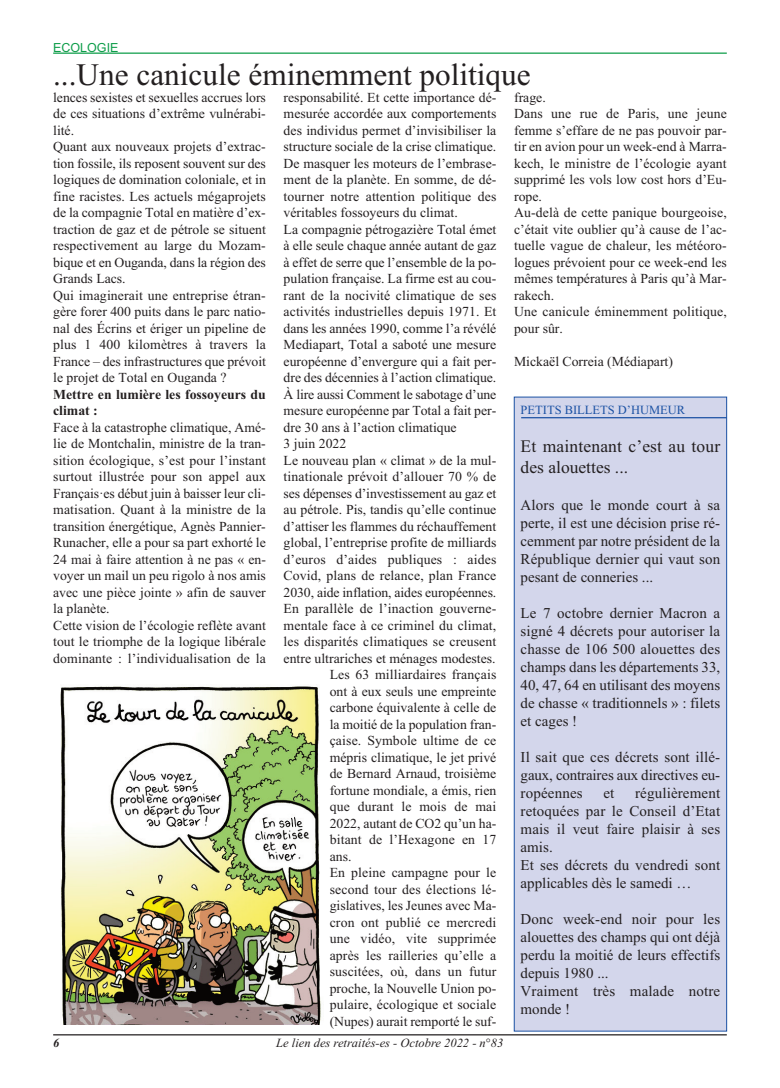
<style>
.page{position:relative;width:780px;height:1088px;background:#fff}
.page>*{position:absolute;margin:0;border:0;box-sizing:border-box;transform-origin:0 0}
.t1{font:31.25px "Times New Roman";color:#231f20}
.t2{font:17.5px/21px "Times New Roman";letter-spacing:.01em;color:#231f20}
.t3{font:15px/18px "Times New Roman";color:#231f20;text-align:justify}
.t4{font:13.75px/16.5px "Times New Roman";color:#231f20}
.t5{font:700 13.75px/16.8px "Times New Roman";color:#231f20}
.t6{font:italic 12.5px "Times New Roman";color:#231f20}
.t7{font:12.5px "Times New Roman";color:#1c52a4}
.t8{font:12.5px "Arial";color:#0d9d49}
.t9{font:italic 700 12.5px "Times New Roman";color:#231f20}
</style>
<div class="page">
<hr style="left:53px;top:1034px;width:673px;height:1px;background:#231f20">
<hr style="left:53px;top:53px;width:673px;height:1px;background:#0d9d49">
<img style="left:60px;top:686px;width:261px;height:338px">
<div style="left:514px;top:397px;width:212px;height:634px;background:#d3d6eb"></div>
<div style="left:514px;top:397px;width:212px;height:634px;border:1px solid #1c52a4"></div>
<hr style="left:521px;top:417px;width:205px;height:1px;background:#1c52a4">
<p class="t8" style="left:53px;top:40px;width:67px">ECOLOGIE</p>
<h1 class="t1" style="left:53px;top:56px;width:479px">...Une canicule éminemment politique</h1>
<p class="t4" style="left:514px;top:89px;width:214px">frage.<br>Dans une rue de Paris, une jeune femme s’effare de ne pas pouvoir par&shy;tir en avion pour un week-end à Marra&shy;kech, le ministre de l’écologie ayant supprimé les vols low cost hors d’Eu&shy;rope.<br>Au-delà de cette panique bourgeoise, c’était vite oublier qu’à cause de l’ac&shy;tuelle vague de chaleur, les météoro&shy;logues prévoient pour ce week-end les mêmes températures à Paris qu’à Mar&shy;rakech.<br>Une canicule éminemment politique, pour sûr.</p>
<p class="t4" style="left:514px;top:353px;width:160px">Mickaël Correia (Médiapart)</p>
<p class="t7" style="left:520px;top:402px;width:166px">PETITS BILLETS D’HUMEUR</p>
<p class="t2" style="left:520px;top:435px;width:201px">Et maintenant c’est au tour des alouettes ...</p>
<p class="t3" style="left:520px;top:496px;width:201px">Alors que le monde court à sa perte, il est une décision prise ré&shy;cemment par notre président de la République dernier qui vaut son pesant de conneries ...</p>
<p class="t3" style="left:520px;top:604px;width:201px">Le 7 octobre dernier Macron a signé 4 décrets pour autoriser la chasse de 106 500 alouettes des champs dans les départements 33, 40, 47, 64 en utilisant des moyens de chasse « traditionnels » : filets et cages !</p>
<p class="t3" style="left:520px;top:748px;width:201px">Il sait que ces décrets sont illé&shy;gaux, contraires aux directives eu&shy;ropéennes</p>
<p class="t4" style="left:53px;top:89px;width:214px">lences sexistes et sexuelles accrues lors de ces situations d’extrême vulnérabi&shy;lité.<br>Quant aux nouveaux projets d’extrac&shy;tion fossile, ils reposent souvent sur des logiques de domination coloniale, et in fine racistes. Les actuels mégaprojets de la compagnie Total en matière d’ex&shy;traction de gaz et de pétrole se situent respectivement au large du Mozam&shy;bique et en Ouganda, dans la région des Grands Lacs.<br>Qui imaginerait une entreprise étran&shy;gère forer 400 puits dans le parc natio&shy;nal des Écrins et ériger un pipeline de plus 1 400 kilomètres à travers la France – des infrastructures que prévoit le projet de Total en Ouganda ?</p>
<p class="t5" style="left:53px;top:385px;width:214px">Mettre en lumière les fossoyeurs du climat :</p>
<p class="t4" style="left:53px;top:419px;width:214px">Face à la catastrophe climatique, Amé&shy;lie de Montchalin, ministre de la tran&shy;sition écologique, s’est pour l’instant surtout illustrée pour son appel aux Français⸱es début juin à baisser leur cli&shy;matisation. Quant à la ministre de la transition énergétique, Agnès Pannier-Runacher, elle a pour sa part exhorté le 24 mai à faire attention à ne pas « en&shy;voyer un mail un peu rigolo à nos amis avec une pièce jointe » afin de sauver la planète.<br>Cette vision de l’écologie reflète avant tout le triomphe de la logique libérale dominante : l’individualisation de la</p>
<p class="t4" style="left:283px;top:89px;width:214px">responsabilité. Et cette importance dé-</p>
<p class="t4" style="left:283px;top:105px;width:214px">mesurée accordée aux comportements</p>
<p class="t4" style="left:283px;top:122px;width:214px">des individus permet d’invisibiliser la</p>
<p class="t4" style="left:283px;top:138px;width:214px">structure sociale de la crise climatique.</p>
<p class="t4" style="left:283px;top:155px;width:214px">De masquer les moteurs de l’embrase-</p>
<p class="t4" style="left:283px;top:171px;width:214px">ment de la planète. En somme, de dé-</p>
<p class="t4" style="left:283px;top:188px;width:214px">tourner notre attention politique des</p>
<p class="t4" style="left:283px;top:204px;width:176px">véritables fossoyeurs du climat.</p>
<p class="t4" style="left:283px;top:221px;width:214px">La compagnie pétrogazière Total émet</p>
<p class="t4" style="left:283px;top:237px;width:214px">à elle seule chaque année autant de gaz</p>
<p class="t4" style="left:283px;top:254px;width:214px">à effet de serre que l’ensemble de la po-</p>
<p class="t4" style="left:283px;top:270px;width:214px">pulation française. La firme est au cou-</p>
<p class="t4" style="left:283px;top:287px;width:214px">rant de la nocivité climatique de ses</p>
<p class="t4" style="left:283px;top:303px;width:214px">activités industrielles depuis 1971. Et</p>
<p class="t4" style="left:283px;top:320px;width:214px">dans les années 1990, comme l’a révélé</p>
<p class="t4" style="left:283px;top:336px;width:214px">Mediapart, Total a saboté une mesure</p>
<p class="t4" style="left:283px;top:353px;width:214px">européenne d’envergure qui a fait per-</p>
<p class="t4" style="left:283px;top:369px;width:214px">dre des décennies à l’action climatique.</p>
<p class="t4" style="left:283px;top:386px;width:214px">À lire aussi Comment le sabotage d’une</p>
<p class="t4" style="left:283px;top:402px;width:214px">mesure européenne par Total a fait per-</p>
<p class="t4" style="left:283px;top:419px;width:174px">dre 30 ans à l’action climatique</p>
<p class="t4" style="left:283px;top:435px;width:64px">3 juin 2022</p>
<p class="t4" style="left:283px;top:452px;width:214px">Le nouveau plan « climat » de la mul-</p>
<p class="t4" style="left:283px;top:468px;width:214px">tinationale prévoit d’allouer 70 % de</p>
<p class="t4" style="left:283px;top:485px;width:214px">ses dépenses d’investissement au gaz et</p>
<p class="t4" style="left:283px;top:501px;width:214px">au pétrole. Pis, tandis qu’elle continue</p>
<p class="t4" style="left:283px;top:518px;width:214px">d’attiser les flammes du réchauffement</p>
<p class="t4" style="left:283px;top:534px;width:214px">global, l’entreprise profite de milliards</p>
<p class="t4" style="left:283px;top:551px;width:214px">d’euros d’aides publiques : aides</p>
<p class="t4" style="left:283px;top:567px;width:214px">Covid, plans de relance, plan France</p>
<p class="t4" style="left:283px;top:584px;width:214px">2030, aide inflation, aides européennes.</p>
<p class="t4" style="left:283px;top:600px;width:214px">En parallèle de l’inaction gouverne-</p>
<p class="t4" style="left:283px;top:617px;width:214px">mentale face à ce criminel du climat,</p>
<p class="t4" style="left:283px;top:633px;width:214px">les disparités climatiques se creusent</p>
<p class="t4" style="left:283px;top:650px;width:213px">entre ultrariches et ménages modestes.</p>
<p class="t4" style="left:330px;top:666px;width:168px">Les 63 milliardaires français</p>
<p class="t4" style="left:330px;top:683px;width:168px">ont à eux seuls une empreinte</p>
<p class="t4" style="left:330px;top:699px;width:168px">carbone équivalente à celle de</p>
<p class="t4" style="left:330px;top:716px;width:168px">la moitié de la population fran-</p>
<p class="t4" style="left:330px;top:732px;width:168px">çaise. Symbole ultime de ce</p>
<p class="t4" style="left:330px;top:749px;width:168px">mépris climatique, le jet privé</p>
<p class="t4" style="left:330px;top:765px;width:168px">de Bernard Arnaud, troisième</p>
<p class="t4" style="left:330px;top:782px;width:168px">fortune mondiale, a émis, rien</p>
<p class="t4" style="left:330px;top:798px;width:168px">que durant le mois de mai</p>
<p class="t4" style="left:330px;top:815px;width:168px">2022, autant de CO2 qu’un ha-</p>
<p class="t4" style="left:330px;top:831px;width:168px">bitant de l’Hexagone en 17</p>
<p class="t4" style="left:330px;top:848px;width:23px">ans.</p>
<p class="t4" style="left:330px;top:864px;width:168px">En pleine campagne pour le</p>
<p class="t4" style="left:330px;top:881px;width:168px">second tour des élections lé-</p>
<p class="t4" style="left:330px;top:897px;width:168px">gislatives, les Jeunes avec Ma-</p>
<p class="t4" style="left:330px;top:914px;width:168px">cron ont publié ce mercredi</p>
<p class="t4" style="left:330px;top:930px;width:168px">une vidéo, vite supprimée</p>
<p class="t4" style="left:330px;top:947px;width:168px">après les railleries qu’elle a</p>
<p class="t4" style="left:330px;top:963px;width:168px">suscitées, où, dans un futur</p>
<p class="t4" style="left:330px;top:980px;width:168px">proche, la Nouvelle Union po-</p>
<p class="t4" style="left:330px;top:996px;width:168px">pulaire, écologique et sociale</p>
<p class="t4" style="left:330px;top:1013px;width:168px">(Nupes) aurait remporté le suf-</p>
<p class="t3" style="left:520px;top:784px;width:201px;text-align:left;text-indent:114px">régulièrement retoquées par le Conseil d’Etat mais il veut faire plaisir à ses amis.<br>Et ses décrets du vendredi sont applicables dès le samedi …</p>
<p class="t3" style="left:520px;top:910px;width:201px;text-align:left">Donc week-end noir pour les alouettes des champs qui ont déjà perdu la moitié de leurs effectifs depuis 1980 ...<br>Vraiment très malade notre monde !</p>
<p class="t3" style="left:603px;top:784px;width:12px">et</p>
<p class="t9" style="left:53px;top:1035px;width:8px">6</p>
<p class="t6" style="left:276px;top:1035px;width:228px">Le lien des retraités-es - Octobre 2022 - n°83</p>
</div>
